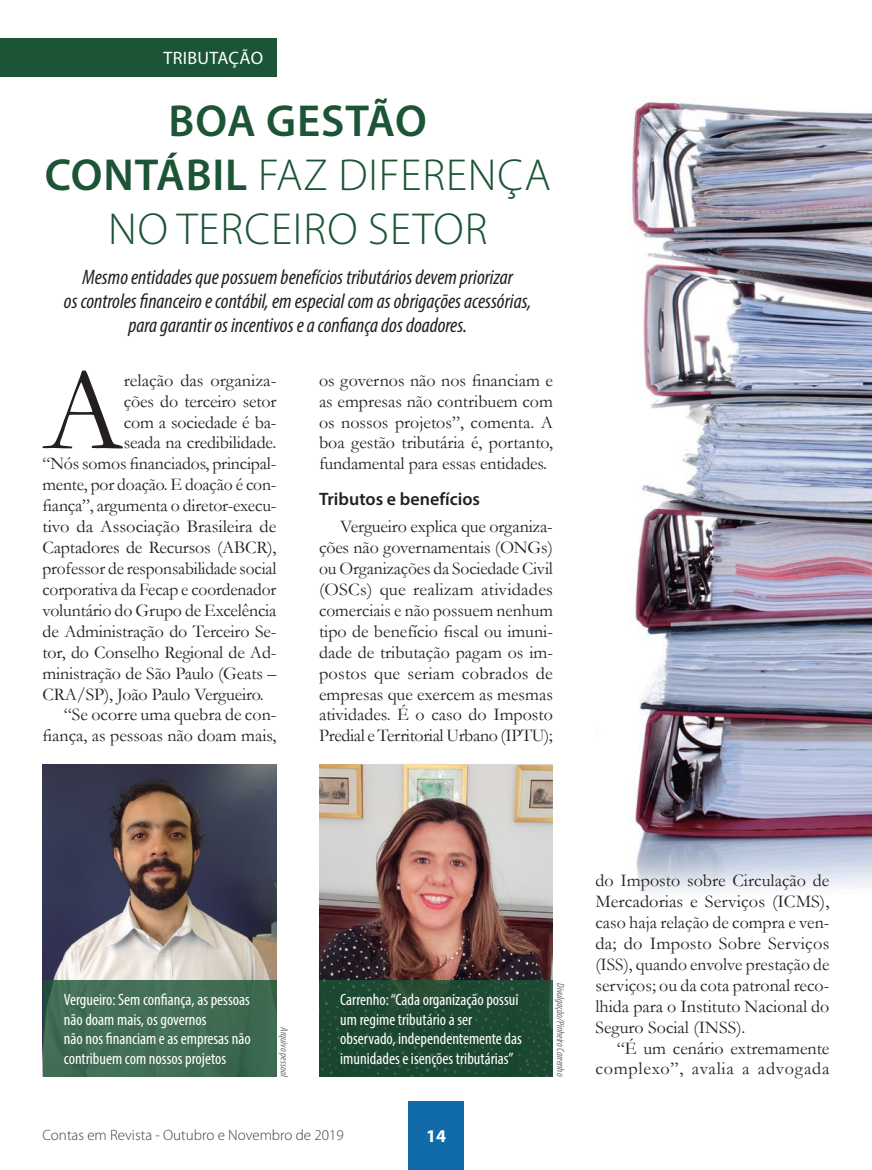
<style>
.page{position:relative;width:872px;height:1170px;background:#fff}
.page>*{position:absolute;margin:0;border:0;box-sizing:border-box;transform-origin:0 0}
.t1{font:118.65px "Garamond";color:#231f20}
.t2{font:300 45px/54px "Myriad Pro";letter-spacing:.02em;color:#1c5436;text-align:center}
.t3{font:italic condensed 21px/24px "Myriad Pro";color:#231f20;text-align:center}
.t4{font:18px/20.9px "Garamond";letter-spacing:-.01em;color:#231f20;text-align:justify}
.t5{font:18px/20.9px "Garamond";letter-spacing:.02em;color:#231f20;text-align:right}
.t6{font:600 18px "Myriad Pro";color:#231f20}
.t7{font:18px "Myriad Pro";letter-spacing:.02em;color:#fff}
.t8{font:700 18px "Myriad Pro";color:#fff}
.t9{font:condensed 16.5px/19.5px "Myriad Pro";color:#fff}
.t10{font:300 15px "Myriad Pro";color:#3e3e3f}
.t11{font:italic condensed 10.5px "Myriad Pro";color:#6c6d70}
.s1{font-weight:600}
</style>
<div class="page">
<div style="left:0;top:38px;width:276px;height:39px;background:#1c5436"></div>
<div style="left:408px;top:1101px;width:56px;height:68px;background:#116aaa"></div>
<img style="left:632px;top:102px;width:240px;height:791px">
<img style="left:319px;top:764px;width:234px;height:215px">
<img style="left:43px;top:764px;width:233px;height:215px">
<div style="left:43px;top:979px;width:233px;height:97px;background:#426e55"></div>
<svg style="left:319px;top:979px;width:234px;height:97px;background:#1e4932"></svg>
<p class="t7" style="left:163px;top:47px;width:101px">TRIBUTAÇÃO</p>
<h2 class="t2" style="left:45px;top:95px;width:507px"><span class="s1">Boa gestão<br>contábil</span> faz diferença no terceiro setor</h2>
<p class="t3" style="left:64px;top:265px;width:469px">Mesmo entidades que possuem benefícios tributários devem priorizar<br>os controles financeiro e contábil, em especial com as obrigações acessórias, para garantir os incentivos e a confiança dos doadores.</p>
<h1 class="t1" style="left:43px;top:331px;width:82px">A</h1>
<p class="t4" style="left:124px;top:369px;width:154px">relação das organiza-</p>
<p class="t4" style="left:319px;top:369px;width:235px">os governos não nos financiam e as empresas não contribuem com os nossos projetos”, comenta. A boa gestão tributária é, portanto, fundamental para essas entidades.</p>
<p class="t6" style="left:319px;top:487px;width:163px">Tributos e benefícios</p>
<p class="t4" style="left:319px;top:515px;width:235px;text-indent:21px">Vergueiro explica que organiza&shy;ções não governamentais (ONGs) ou Organizações da Sociedade Civil (OSCs) que realizam atividades comerciais e não possuem nenhum tipo de benefício fiscal ou imuni&shy;dade de tributação pagam os im&shy;postos que seriam cobrados de empresas que exercem as mesmas atividades. É o caso do Imposto Predial e Territorial Urbano (IPTU);</p>
<p class="t4" style="left:124px;top:390px;width:154px">ções do terceiro setor</p>
<p class="t4" style="left:124px;top:411px;width:154px">com a sociedade é ba-</p>
<p class="t4" style="left:124px;top:432px;width:154px">seada na credibilidade.</p>
<p class="t4" style="left:43px;top:453px;width:235px">“Nós somos financiados, principal-</p>
<p class="t4" style="left:43px;top:473px;width:235px">mente, por doação. E doação é con-</p>
<p class="t4" style="left:43px;top:494px;width:235px">fiança”, argumenta o diretor-execu-</p>
<p class="t4" style="left:43px;top:515px;width:235px">tivo da Associação Brasileira de</p>
<p class="t4" style="left:43px;top:536px;width:235px">Captadores de Recursos (ABCR),</p>
<p class="t4" style="left:43px;top:557px;width:235px">professor de responsabilidade social</p>
<p class="t4" style="left:43px;top:578px;width:235px">corporativa da Fecap e coordenador</p>
<p class="t4" style="left:43px;top:599px;width:235px">voluntário do Grupo de Excelência</p>
<p class="t4" style="left:43px;top:620px;width:235px">de Administração do Terceiro Se-</p>
<p class="t4" style="left:43px;top:641px;width:235px">tor, do Conselho Regional de Ad-</p>
<p class="t4" style="left:43px;top:662px;width:235px">ministração de São Paulo (Geats –</p>
<p class="t4" style="left:43px;top:683px;width:223px">CRA/SP), João Paulo Vergueiro.</p>
<p class="t4" style="left:64px;top:703px;width:214px">“Se ocorre uma quebra de con-</p>
<p class="t4" style="left:43px;top:724px;width:235px">fiança, as pessoas não doam mais,</p>
<p class="t9" style="left:64px;top:989px;width:188px">Vergueiro: Sem confiança, as pessoas não doam mais, os governos<br>não nos financiam e as empresas não contribuem com nossos projetos</p>
<p class="t9" style="left:340px;top:989px;width:183px">Carrenho: “Cada organização possui um regime tributário a ser observado, independentemente das imunidades e isenções tributárias”</p>
<p class="t11" style="left:567px;top:982px;width:95px;rotate:90deg">Divulgação/Pinheiro Carrenho</p>
<p class="t11" style="left:290px;top:1027px;width:51px;rotate:90deg">Arquivo pessoal</p>
<p class="t10" style="left:43px;top:1126px;width:303px">Contas em Revista - Outubro e Novembro de 2019</p>
<p class="t8" style="left:426px;top:1124px;width:21px">14</p>
<p class="t4" style="left:595px;top:869px;width:235px">do Imposto sobre Circulação de Mercadorias e Serviços (ICMS), caso haja relação de compra e ven&shy;da; do Imposto Sobre Serviços (ISS), quando envolve prestação de serviços; ou da cota patronal reco&shy;lhida para o Instituto Nacional do Seguro Social (INSS).</p>
<p class="t5" style="left:595px;top:1036px;width:235px">“É um cenário extremamente complexo”, avalia a advogada</p>
</div>
